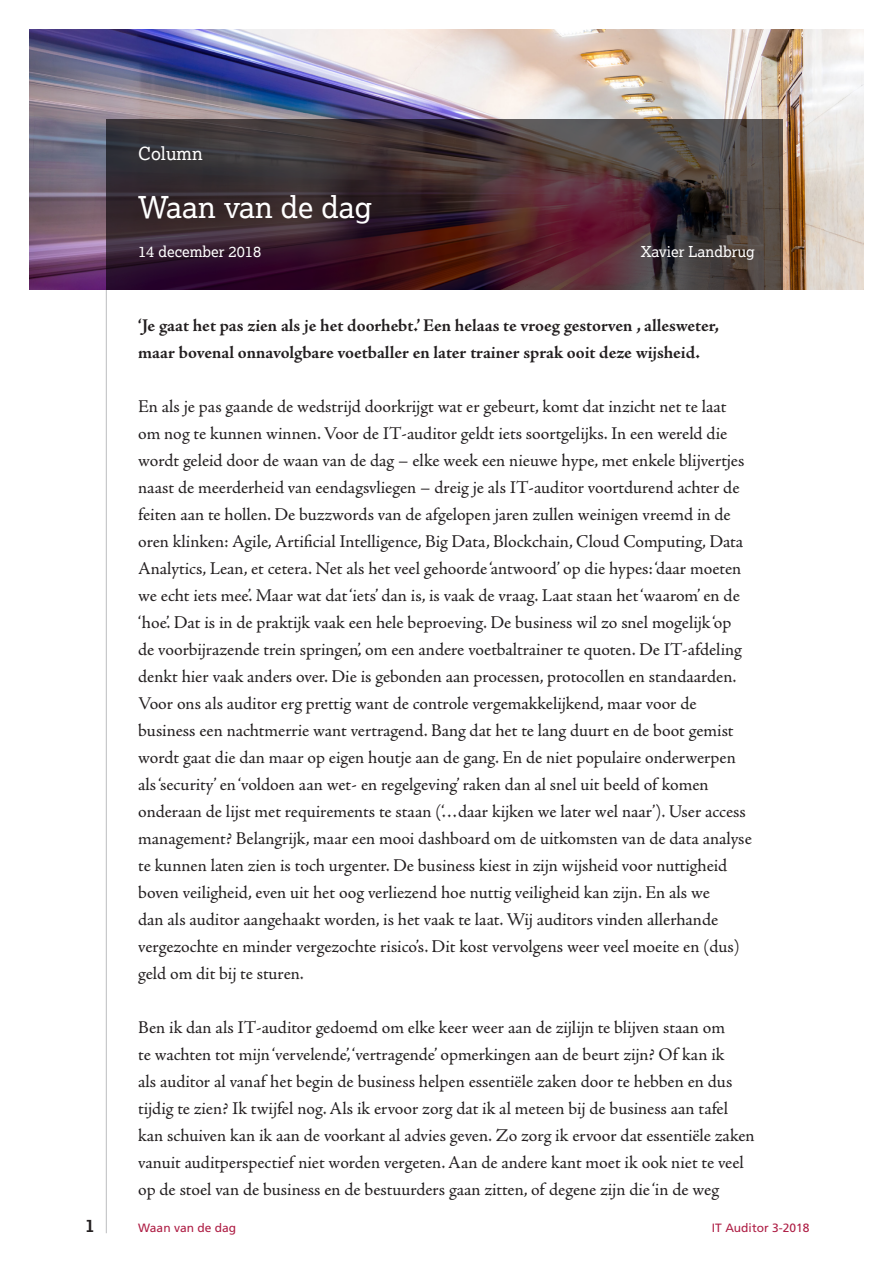
<style>
.page{position:relative;width:893px;height:1263px;background:#fff}
.page>*{position:absolute;margin:0;border:0;box-sizing:border-box;transform-origin:0 0}
.t1{font:30px "Lexia";color:#fff}
.platte_tekst{font:18px/27px "Adobe Jenson Pro";color:#231f20}
.intro{font:700 18px/27px "Adobe Jenson Pro";letter-spacing:-.005em;color:#231f20}
.t2{font:18px "Lexia";color:#fff}
.t3{font:700 18px "Lexia";color:#231f20}
.t4{font:15px "Lexia";color:#fff}
.t5{font:12px "Frutiger";color:#ae1d44}
</style>
<div class="page">
<hr style="left:106px;top:64px;width:1px;height:1169px;background:#bcbdc0">
<img style="left:30px;top:30px;width:833px;height:259px">
<svg style="left:106px;top:119px;width:676px;height:170px;background:#422c32"></svg>
<p class="t2" style="left:138px;top:142px;width:66px">Column</p>
<p class="t1" style="left:138px;top:188px;width:235px">Waan van de dag</p>
<p class="t4" style="left:138px;top:242px;width:124px">14 december 2018</p>
<p class="t4" style="left:641px;top:242px;width:116px">Xavier Landbrug</p>
<p class="intro" style="left:138px;top:312px;width:582px">‘Je gaat het pas zien als je het doorhebt.’ Een helaas te vroeg gestorven , allesweter, maar bovenal onnavolgbare voetballer en later trainer sprak ooit deze wijsheid.</p>
<p class="platte_tekst" style="left:138px;top:393px;width:615px">En als je pas gaande de wedstrijd doorkrijgt wat er gebeurt, komt dat inzicht net te laat om nog te kunnen winnen. Voor de IT-auditor geldt iets soortgelijks. In een wereld die wordt geleid door de waan van de dag – elke week een nieuwe hype, met enkele blijvertjes naast de meerderheid van eendagsvliegen – dreig je als IT-auditor voortdurend achter de feiten aan te hollen. De buzzwords van de afgelopen jaren zullen weinigen vreemd in de oren klinken: Agile, Artificial Intelligence, Big Data, Blockchain, Cloud Computing, Data Analytics, Lean, et cetera. Net als het veel gehoorde ‘antwoord’ op die hypes: ‘daar moeten we echt iets mee’. Maar wat dat ‘iets’ dan is, is vaak de vraag. Laat staan het ‘waarom’ en de ‘hoe’. Dat is in de praktijk vaak een hele beproeving. De business wil zo snel mogelijk ‘op de voorbijrazende trein springen’, om een andere voetbaltrainer te quoten. De IT-afdeling denkt hier vaak anders over. Die is gebonden aan processen, protocollen en standaarden.<br>Voor ons als auditor erg prettig want de controle vergemakkelijkend, maar voor de business een nachtmerrie want vertragend. Bang dat het te lang duurt en de boot gemist wordt gaat die dan maar op eigen houtje aan de gang. En de niet populaire onderwerpen als ‘security’ en ‘voldoen aan wet- en regelgeving’ raken dan al snel uit beeld of komen onderaan de lijst met requirements te staan (‘…daar kijken we later wel naar’). User access management? Belangrijk, maar een mooi dashboard om de uitkomsten van de data analyse te kunnen laten zien is toch urgenter. De business kiest in zijn wijsheid voor nuttigheid boven veiligheid, even uit het oog verliezend hoe nuttig veiligheid kan zijn. En als we<br>dan als auditor aangehaakt worden, is het vaak te laat. Wij auditors vinden allerhande vergezochte en minder vergezochte risico’s. Dit kost vervolgens weer veel moeite en (dus) geld om dit bij te sturen.</p>
<p class="platte_tekst" style="left:138px;top:1014px;width:618px">Ben ik dan als IT-auditor gedoemd om elke keer weer aan de zijlijn te blijven staan om<br>te wachten tot mijn ‘vervelende’, ‘vertragende’ opmerkingen aan de beurt zijn? Of kan ik<br>als auditor al vanaf het begin de business helpen essentiële zaken door te hebben en dus tijdig te zien? Ik twijfel nog. Als ik ervoor zorg dat ik al meteen bij de business aan tafel kan schuiven kan ik aan de voorkant al advies geven. Zo zorg ik ervoor dat essentiële zaken vanuit auditperspectief niet worden vergeten. Aan de andere kant moet ik ook niet te veel op de stoel van de business en de bestuurders gaan zitten, of degene zijn die ‘in de weg</p>
<p class="t3" style="left:85px;top:1214px;width:11px">1</p>
<p class="t5" style="left:138px;top:1221px;width:99px">Waan van de dag</p>
<p class="t5" style="left:712px;top:1221px;width:99px">IT Auditor 3-2018</p>
</div>
